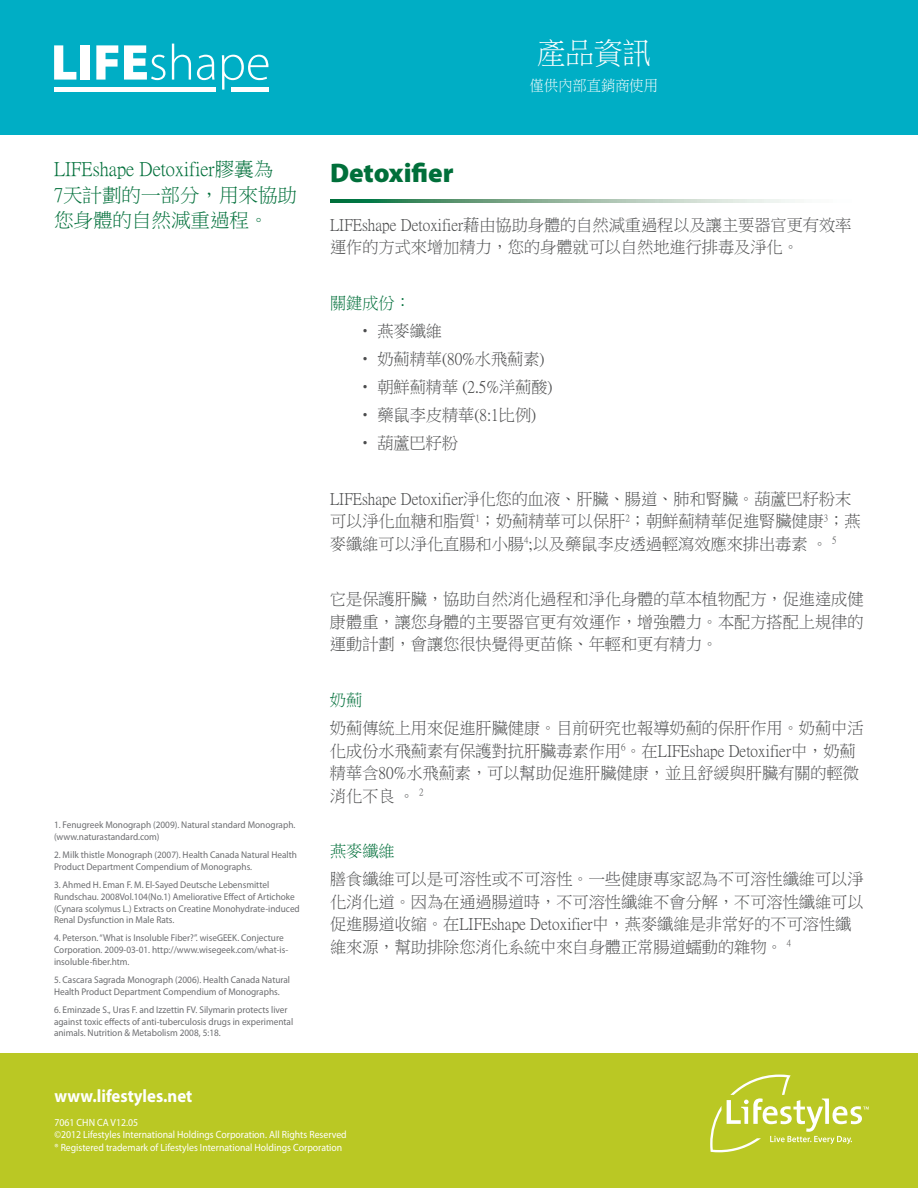
<style>
.page{position:relative;width:918px;height:1188px;background:#fff}
.page>*{position:absolute;margin:0;border:0;box-sizing:border-box;transform-origin:0 0}
.t1{font:30px "P Ming Li U";color:#fff;scale:.95 1}
.t2{font:900 27px "Myriad Pro";color:#006f3a}
.t3{font:19.5px/25.5px "P Ming Li U";color:#006f3a}
.t4{font:700 18px "Myriad Pro";color:#fff;scale:.93 1}
.t5{font:16.5px/22.5px "P Ming Li U";color:#4b4c4d}
.t6{font:16.5px "P Ming Li U";color:#006f3a}
.t7{font:15px "P Ming Li U";color:#fff;scale:.95 1}
.t8{font:10.5px/12.6px "Myriad Pro";color:#fff;scale:.93 1}
.t9{font:9.75px/11.7px "Myriad Pro";color:#6c6d70;scale:.95 1}
</style>
<div class="page">
<div style="left:0;top:0;width:918px;height:135px;background:#00aec5"></div>
<svg style="left:54px;top:45px;width:22px;height:35px"></svg>
<div style="left:81px;top:45px;width:9px;height:35px;background:#fff"></div>
<svg style="left:96px;top:45px;width:22px;height:35px"></svg>
<svg style="left:124px;top:45px;width:41px;height:35px"></svg>
<svg style="left:172px;top:44px;width:19px;height:36px"></svg>
<svg style="left:197px;top:55px;width:18px;height:25px"></svg>
<svg style="left:222px;top:55px;width:46px;height:35px"></svg>
<hr style="left:54px;top:87px;width:161px;height:4px;background:#fff">
<hr style="left:231px;top:87px;width:37px;height:4px;background:#fff">
<svg style="left:330px;top:199px;width:465px;height:3px"></svg>
<div style="left:0;top:1053px;width:918px;height:135px;background:#bac824"></div>
<svg style="left:710px;top:1075px;width:159px;height:77px"></svg>
<h3 class="t3" style="left:54px;top:157px;width:245px">LIFEshape Detoxifier膠囊為<br>7天計劃的一部分，用來協助您身體的自然減重過程。</h3>
<p class="t9" style="left:54px;top:819px;width:256px">1. Fenugreek Monograph (2009). Natural standard Monograph. (www.naturastandard.com)</p>
<p class="t9" style="left:54px;top:849px;width:257px">2. Milk thistle Monograph (2007). Health Canada Natural Health<br>Product Department Compendium of Monographs.</p>
<p class="t9" style="left:54px;top:879px;width:260px">3. Ahmed H. Eman F. M. El-Sayed Deutsche Lebensmittel Rundschau. 2008Vol.104(No.1) Ameliorative Effect of Artichoke (Cynara scolymus L.) Extracts on Creatine Monohydrate-induced Renal Dysfunction in Male Rats.</p>
<p class="t9" style="left:54px;top:932px;width:248px">4. Peterson. “What is Insoluble Fiber?”. wiseGEEK. Conjecture<br>Corporation. 2009-03-01. http://www.wisegeek.com/what-is&shy;insoluble-fiber.htm.</p>
<p class="t9" style="left:54px;top:974px;width:250px">5. Cascara Sagrada Monograph (2006). Health Canada Natural<br>Health Product Department Compendium of Monographs.</p>
<p class="t9" style="left:54px;top:1004px;width:253px">6. Eminzade S., Uras F. and Izzettin FV. Silymarin protects liver against toxic effects of anti-tuberculosis drugs in experimental animals. Nutrition &amp; Metabolism 2008, 5:18.</p>
<h1 class="t1" style="left:537px;top:38px;width:121px">產品資訊</h1>
<h3 class="t7" style="left:530px;top:78px;width:136px">僅供內部直銷商使用</h3>
<h2 class="t2" style="left:330px;top:155px;width:125px">Detoxifier</h2>
<h3 class="t5" style="left:330px;top:214px;width:523px">LIFEshape Detoxifier藉由協助身體的自然減重過程以及讓主要器官更有效率運作的方式來增加精力，您的身體就可以自然地進行排毒及淨化。</h3>
<h3 class="t6" style="left:330px;top:295px;width:82px">關鍵成份：</h3>
<h3 class="t5" style="left:357px;top:320px;width:87px">• 燕麥纖維</h3>
<h3 class="t5" style="left:357px;top:348px;width:189px">• 奶薊精華(80%水飛薊素)</h3>
<h3 class="t5" style="left:357px;top:376px;width:197px">• 朝鮮薊精華 (2.5%洋薊酸)</h3>
<h3 class="t5" style="left:357px;top:404px;width:181px">• 藥鼠李皮精華(8:1比例)</h3>
<h3 class="t5" style="left:357px;top:432px;width:103px">• 葫蘆巴籽粉</h3>
<h3 class="t5" style="left:330px;top:487px;width:532px">LIFEshape Detoxifier淨化您的血液、肝臟、腸道、肺和腎臟。葫蘆巴籽粉末可以淨化血糖和脂質<sup>1</sup>；奶薊精華可以保肝<sup>2</sup>；朝鮮薊精華促進腎臟健康<sup>3</sup>；燕麥纖維可以淨化直腸和小腸<sup>4</sup>;以及藥鼠李皮透過輕瀉效應來排出毒素 。 <sup>5</sup></h3>
<h3 class="t5" style="left:330px;top:588px;width:535px;text-align:justify">它是保護肝臟，協助自然消化過程和淨化身體的草本植物配方，促進達成健康體重，讓您身體的主要器官更有效運作，增強體力。本配方搭配上規律的運動計劃，會讓您很快覺得更苗條、年輕和更有精力。</h3>
<h3 class="t6" style="left:330px;top:692px;width:34px">奶薊</h3>
<h3 class="t5" style="left:330px;top:717px;width:535px">奶薊傳統上用來促進肝臟健康。目前研究也報導奶薊的保肝作用。奶薊中活化成份水飛薊素有保護對抗肝臟毒素作用<sup>6</sup>。在LIFEshape Detoxifier中，奶薊精華含80%水飛薊素，可以幫助促進肝臟健康，並且舒緩與肝臟有關的輕微消化不良 。 <sup>2</sup></h3>
<h3 class="t6" style="left:330px;top:843px;width:66px">燕麥纖維</h3>
<h3 class="t5" style="left:330px;top:868px;width:535px">膳食纖維可以是可溶性或不可溶性。一些健康專家認為不可溶性纖維可以淨化消化道。因為在通過腸道時，不可溶性纖維不會分解，不可溶性纖維可以促進腸道收縮。在LIFEshape Detoxifier中，燕麥纖維是非常好的不可溶性纖維來源，幫助排除您消化系統中來自身體正常腸道蠕動的雜物。 <sup>4</sup></h3>
<h3 class="t4" style="left:55px;top:1084px;width:150px">www.lifestyles.net</h3>
<p class="t8" style="left:55px;top:1116px;width:316px">7061 CHN CA V12.05<br>©2012 Lifestyles International Holdings Corporation. All Rights Reserved ® Registered trademark of Lifestyles International Holdings Corporation</p>
</div>
